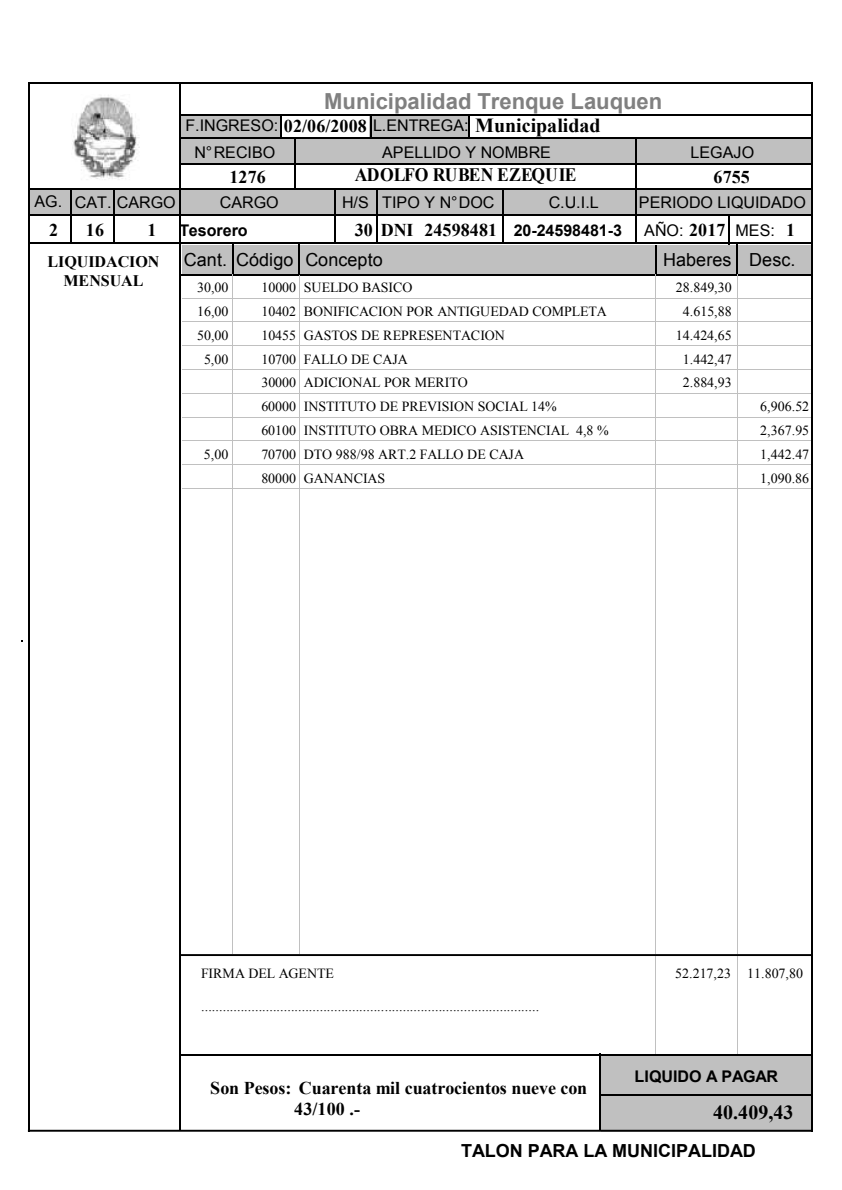
<style>
.page{position:relative;width:842px;height:1190px;background:#fff}
.page>*{position:absolute;margin:0;border:0;box-sizing:border-box;transform-origin:0 0}
.t1{font:700 22px "Arial";color:#808080}
.t2{font:700 20px "Times New Roman";color:#000}
.t3{font:700 19px "Times New Roman";letter-spacing:-.015em;color:#000;scale:.93 1}
.t4{font:700 18px/20.8px "Times New Roman";color:#000}
.t5{font:18px "Arial";letter-spacing:.005em;color:#000}
.t6{font:700 18px "Arial";color:#000}
.t7{font:16px/28px "Arial";color:#000}
.t8{font:700 16px "Arial";letter-spacing:-.005em;color:#000}
.t9{font:700 16px/19px "Times New Roman";letter-spacing:-.005em;color:#000;text-align:center}
.t10{font:14px "Times New Roman";color:#000}
.s1{font-family:"Times New Roman";font-weight:700;font-size:18px}
</style>
<div class="page">
<div style="left:370px;top:116px;width:98px;height:21px;background:#c0c0c0"></div>
<div style="left:181px;top:115px;width:100px;height:22px;background:#c0c0c0"></div>
<div style="left:601px;top:1054px;width:211px;height:78px;background:#c0c0c0"></div>
<div style="left:179px;top:140px;width:633px;height:23px;background:#c0c0c0"></div>
<div style="left:28px;top:188px;width:783px;height:26px;background:#c0c0c0"></div>
<hr style="left:28px;top:82px;width:785px;height:2px;background:#000">
<hr style="left:811px;top:82px;width:2px;height:1050px;background:#000">
<hr style="left:28px;top:1130px;width:785px;height:2px;background:#000">
<hr style="left:28px;top:82px;width:2px;height:1050px;background:#000">
<hr style="left:28px;top:188px;width:783px;height:2px;background:#000">
<hr style="left:179px;top:137px;width:633px;height:2px;background:#000">
<hr style="left:294px;top:137px;width:2px;height:51px;background:#000">
<hr style="left:28px;top:214px;width:783px;height:2px;background:#000">
<hr style="left:28px;top:243px;width:785px;height:1px;background:#000">
<hr style="left:376px;top:188px;width:2px;height:55px;background:#000">
<hr style="left:70px;top:188px;width:2px;height:55px;background:#000">
<hr style="left:113px;top:189px;width:2px;height:54px;background:#000">
<hr style="left:179px;top:954px;width:633px;height:2px;background:#000">
<hr style="left:179px;top:1054px;width:633px;height:2px;background:#000">
<hr style="left:601px;top:1094px;width:211px;height:2px;background:#000">
<hr style="left:334px;top:188px;width:2px;height:55px;background:#000">
<hr style="left:179px;top:82px;width:2px;height:1048px;background:#000">
<hr style="left:728px;top:216px;width:2px;height:28px;background:#000">
<hr style="left:502px;top:188px;width:2px;height:55px;background:#000">
<hr style="left:655px;top:957px;width:1px;height:97px;background:#c0c0c0">
<hr style="left:737px;top:957px;width:1px;height:97px;background:#c0c0c0">
<hr style="left:599px;top:1054px;width:2px;height:76px;background:#000">
<hr style="left:635px;top:139px;width:2px;height:104px;background:#000">
<hr style="left:180px;top:114px;width:632px;height:2px;background:#000">
<hr style="left:180px;top:163px;width:632px;height:2px;background:#000">
<hr style="left:370px;top:116px;width:2px;height:21px;background:#000">
<hr style="left:280px;top:115px;width:2px;height:22px;background:#000">
<hr style="left:468px;top:116px;width:2px;height:21px;background:#000">
<div style="left:182px;top:245px;width:629px;height:29px;background:#c0c0c0"></div>
<hr style="left:655px;top:245px;width:2px;height:30px;background:#000">
<hr style="left:736px;top:244px;width:2px;height:30px;background:#000">
<hr style="left:179px;top:274px;width:633px;height:2px;background:#000">
<hr style="left:232px;top:274px;width:1px;height:680px;background:#c0c0c0">
<hr style="left:299px;top:274px;width:1px;height:680px;background:#c0c0c0">
<hr style="left:298px;top:244px;width:2px;height:31px;background:#000">
<hr style="left:232px;top:244px;width:2px;height:30px;background:#000">
<hr style="left:655px;top:274px;width:1px;height:680px;background:#c0c0c0">
<hr style="left:737px;top:274px;width:1px;height:680px;background:#c0c0c0">
<hr style="left:182px;top:488px;width:629px;height:1px;background:#c0c0c0">
<hr style="left:182px;top:464px;width:629px;height:1px;background:#c0c0c0">
<hr style="left:182px;top:441px;width:629px;height:1px;background:#c0c0c0">
<hr style="left:182px;top:417px;width:629px;height:1px;background:#c0c0c0">
<hr style="left:182px;top:393px;width:629px;height:1px;background:#c0c0c0">
<hr style="left:182px;top:369px;width:629px;height:1px;background:#c0c0c0">
<hr style="left:182px;top:345px;width:629px;height:1px;background:#c0c0c0">
<hr style="left:182px;top:321px;width:629px;height:1px;background:#c0c0c0">
<hr style="left:182px;top:298px;width:629px;height:1px;background:#c0c0c0">
<img style="left:72px;top:95px;width:68px;height:85px">
<h1 class="t1" style="left:324px;top:86px;width:340px">Municipalidad Trenque Lauquen</h1>
<p class="t7" style="left:185px;top:112px;width:285px">F.INGRESO: <span class="s1">02/06/2008</span> L.ENTREGA:</p>
<h2 class="t2" style="left:475px;top:112px;width:127px">Municipalidad</h2>
<p class="t7" style="left:194px;top:138px;width:82px">N°RECIBO</p>
<p class="t7" style="left:382px;top:138px;width:170px">APELLIDO Y NOMBRE</p>
<p class="t7" style="left:691px;top:138px;width:65px">LEGAJO</p>
<h3 class="t3" style="left:355px;top:161px;width:240px">ADOLFO RUBEN EZEQUIE</h3>
<p class="t4" style="left:230px;top:166px;width:38px">1276</p>
<p class="t4" style="left:714px;top:166px;width:38px">6755</p>
<p class="t7" style="left:34px;top:188px;width:143px">AG. CAT. CARGO</p>
<p class="t7" style="left:342px;top:188px;width:28px">H/S</p>
<p class="t7" style="left:549px;top:188px;width:52px">C.U.I.L</p>
<p class="t4" style="left:49px;top:219px;width:11px">2</p>
<p class="t4" style="left:86px;top:219px;width:20px">16</p>
<p class="t4" style="left:147px;top:219px;width:11px">1</p>
<p class="t4" style="left:355px;top:219px;width:144px">30 DNI 24598481</p>
<p class="t7" style="left:382px;top:188px;width:114px">TIPO Y N°DOC</p>
<p class="t7" style="left:220px;top:188px;width:60px">CARGO</p>
<p class="t8" style="left:179px;top:220px;width:70px">Tesorero</p>
<p class="t8" style="left:514px;top:220px;width:110px">20-24598481-3</p>
<p class="t7" style="left:644px;top:188px;width:163px;text-indent:-5px">PERIODO LIQUIDADO<br>AÑO:</p>
<p class="t4" style="left:689px;top:219px;width:38px">2017</p>
<p class="t7" style="left:736px;top:216px;width:61px">MES: <span class="s1">1</span></p>
<p class="t9" style="left:47px;top:252px;width:114px">LIQUIDACION<br>MENSUAL</p>
<p class="t5" style="left:184px;top:247px;width:200px">Cant. Código Concepto</p>
<p class="t5" style="left:663px;top:248px;width:134px">Haberes Desc.</p>
<p class="t10" style="left:197px;top:278px;width:33px">30,00</p>
<p class="t10" style="left:261px;top:278px;width:153px">10000 SUELDO BASICO</p>
<p class="t10" style="left:676px;top:278px;width:57px">28.849,30</p>
<p class="t10" style="left:197px;top:302px;width:33px">16,00</p>
<p class="t10" style="left:261px;top:302px;width:347px">10402 BONIFICACION POR ANTIGUEDAD COMPLETA</p>
<p class="t10" style="left:683px;top:302px;width:50px">4.615,88</p>
<p class="t10" style="left:197px;top:326px;width:33px">50,00</p>
<p class="t10" style="left:261px;top:326px;width:245px">10455 GASTOS DE REPRESENTACION</p>
<p class="t10" style="left:676px;top:326px;width:57px">14.424,65</p>
<p class="t10" style="left:204px;top:350px;width:26px">5,00</p>
<p class="t10" style="left:261px;top:350px;width:148px">10700 FALLO DE CAJA</p>
<p class="t10" style="left:683px;top:350px;width:50px">1.442,47</p>
<p class="t10" style="left:261px;top:373px;width:208px">30000 ADICIONAL POR MERITO</p>
<p class="t10" style="left:683px;top:373px;width:50px">2.884,93</p>
<p class="t10" style="left:261px;top:397px;width:297px">60000 INSTITUTO DE PREVISION SOCIAL 14%</p>
<p class="t10" style="left:760px;top:397px;width:50px">6,906.52</p>
<p class="t10" style="left:261px;top:421px;width:349px">60100 INSTITUTO OBRA MEDICO ASISTENCIAL 4,8 %</p>
<p class="t10" style="left:760px;top:421px;width:50px">2,367.95</p>
<p class="t10" style="left:204px;top:445px;width:26px">5,00</p>
<p class="t10" style="left:261px;top:445px;width:264px">70700 DTO 988/98 ART.2 FALLO DE CAJA</p>
<p class="t10" style="left:760px;top:445px;width:50px">1,442.47</p>
<p class="t10" style="left:261px;top:469px;width:125px">80000 GANANCIAS</p>
<p class="t10" style="left:760px;top:469px;width:50px">1,090.86</p>
<p class="t10" style="left:201px;top:964px;width:134px">FIRMA DEL AGENTE</p>
<p class="t10" style="left:201px;top:997px;width:339px">..............................................................................................</p>
<p class="t4" style="left:294px;top:1077px;width:295px;text-indent:-84px">Son Pesos: Cuarenta mil cuatrocientos nueve con<br>43/100 .-</p>
<p class="t10" style="left:675px;top:964px;width:129px">52.217,23 11.807,80</p>
<p class="t8" style="left:635px;top:1066px;width:145px">LIQUIDO A PAGAR</p>
<h2 class="t2" style="left:713px;top:1099px;width:82px">40.409,43</h2>
<p class="t6" style="left:461px;top:1139px;width:296px">TALON PARA LA MUNICIPALIDAD</p>
</div>
